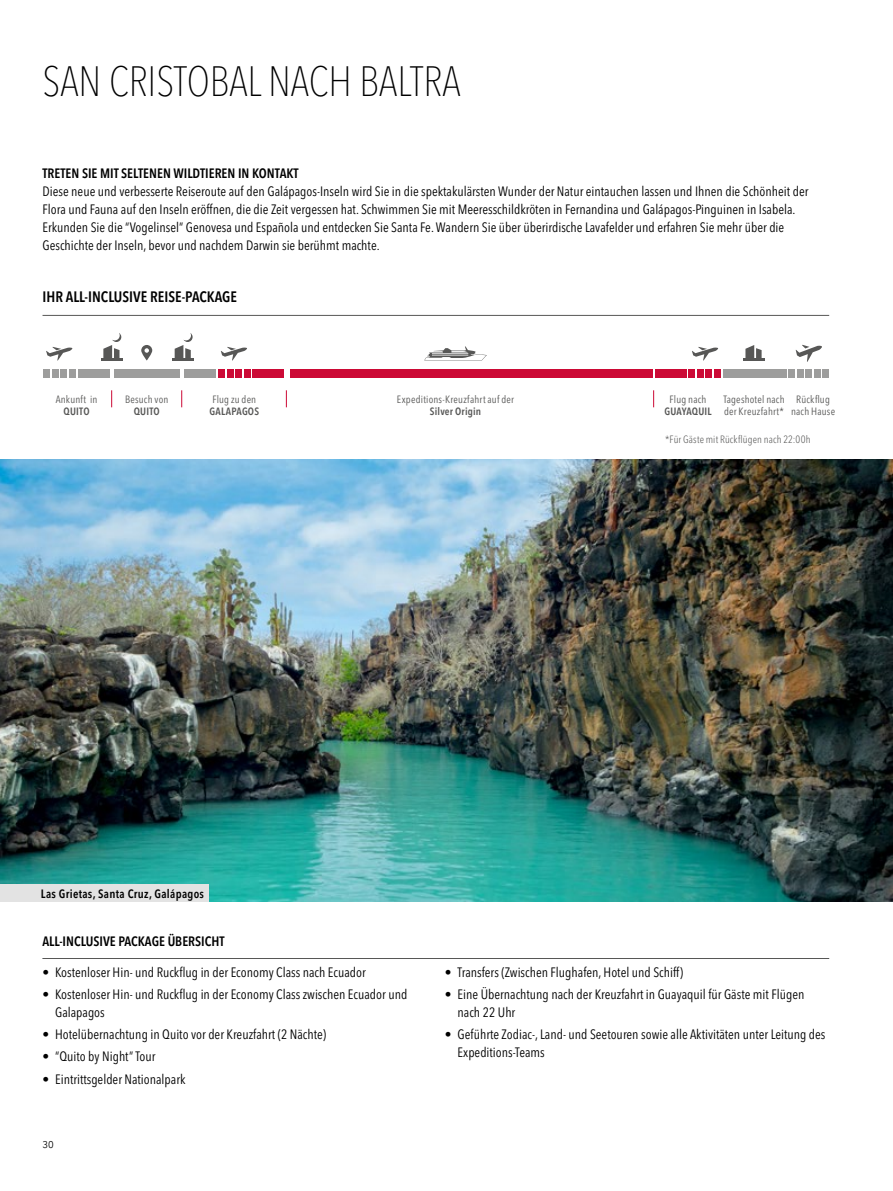
<style>
.page{position:relative;width:893px;height:1191px;background:#fff}
.page>*{position:absolute;margin:0;border:0;box-sizing:border-box;transform-origin:0 0}
.t1{font:100 condensed 42px "Avenir Next LT Pro";color:#000}
.t2{font:600 condensed 15px "Avenir Next LT Pro";color:#000}
.t3{font:condensed 13.5px/18px "Avenir Next LT Pro";color:#000}
.t4{font:600 condensed 13.5px "Avenir Next LT Pro";color:#000}
.t5{font:600 condensed 12px "Avenir Next LT Pro";letter-spacing:.025em;color:#000}
.t6{font:condensed 10.5px/12px "Avenir Next LT Pro";letter-spacing:.02em;color:#575756}
.t7{font:600 condensed 10.5px "Avenir Next LT Pro";letter-spacing:.02em;color:#575756}
.t8{font:300 condensed 10.5px "Avenir Next LT Pro";letter-spacing:.015em;color:#575756}
.t9{font:9.75px "Avenir Next LT Pro";color:#000}
</style>
<div class="page">
<img style="left:0;top:459px;width:893px;height:442px">
<div style="left:0;top:884px;width:208px;height:17px;background:#e3e3e3"></div>
<hr style="left:43px;top:315px;width:786px;height:1px;background:#575756">
<svg style="left:745px;top:345px;width:17px;height:13px"></svg>
<hr style="left:743px;top:358px;width:21px;height:2px;background:#575756">
<svg style="left:796px;top:345px;width:26px;height:17px"></svg>
<hr style="left:42px;top:958px;width:787px;height:1px;background:#575756">
<svg style="left:424px;top:346px;width:63px;height:14px"></svg>
<div style="left:44px;top:369px;width:6px;height:8px;background:#9d9d9c"></div>
<div style="left:244px;top:369px;width:6px;height:8px;background:#cc0935"></div>
<div style="left:689px;top:369px;width:6px;height:8px;background:#cc0935"></div>
<div style="left:52px;top:369px;width:7px;height:8px;background:#9d9d9c"></div>
<div style="left:235px;top:369px;width:7px;height:8px;background:#cc0935"></div>
<div style="left:697px;top:369px;width:7px;height:8px;background:#cc0935"></div>
<div style="left:61px;top:369px;width:6px;height:8px;background:#9d9d9c"></div>
<div style="left:227px;top:369px;width:6px;height:8px;background:#cc0935"></div>
<div style="left:706px;top:369px;width:6px;height:8px;background:#cc0935"></div>
<div style="left:69px;top:369px;width:7px;height:8px;background:#9d9d9c"></div>
<div style="left:218px;top:369px;width:7px;height:8px;background:#cc0935"></div>
<div style="left:714px;top:369px;width:7px;height:8px;background:#cc0935"></div>
<div style="left:78px;top:369px;width:32px;height:8px;background:#9d9d9c"></div>
<div style="left:184px;top:369px;width:32px;height:8px;background:#9d9d9c"></div>
<div style="left:252px;top:369px;width:32px;height:8px;background:#cc0935"></div>
<div style="left:655px;top:369px;width:32px;height:8px;background:#cc0935"></div>
<div style="left:114px;top:369px;width:66px;height:8px;background:#9d9d9c"></div>
<div style="left:290px;top:369px;width:362px;height:8px;background:#cc0935"></div>
<svg style="left:46px;top:347px;width:26px;height:13px"></svg>
<svg style="left:221px;top:347px;width:26px;height:13px"></svg>
<svg style="left:692px;top:347px;width:26px;height:13px"></svg>
<svg style="left:103px;top:333px;width:18px;height:25px"></svg>
<hr style="left:101px;top:358px;width:21px;height:2px;background:#575756">
<svg style="left:175px;top:333px;width:18px;height:25px"></svg>
<hr style="left:173px;top:358px;width:21px;height:2px;background:#575756">
<svg style="left:111px;top:390px;width:1px;height:17px"></svg>
<svg style="left:181px;top:390px;width:1px;height:17px"></svg>
<svg style="left:286px;top:390px;width:1px;height:17px"></svg>
<svg style="left:653px;top:390px;width:1px;height:17px"></svg>
<svg style="left:141px;top:345px;width:11px;height:15px"></svg>
<svg style="left:145px;top:348px;width:4px;height:5px"></svg>
<div style="left:788px;top:369px;width:7px;height:8px;background:#9d9d9c"></div>
<div style="left:797px;top:369px;width:6px;height:8px;background:#9d9d9c"></div>
<div style="left:805px;top:369px;width:7px;height:8px;background:#9d9d9c"></div>
<div style="left:814px;top:369px;width:6px;height:8px;background:#9d9d9c"></div>
<div style="left:823px;top:369px;width:6px;height:8px;background:#9d9d9c"></div>
<div style="left:723px;top:369px;width:63px;height:8px;background:#9d9d9c"></div>
<h1 class="t1" style="left:43px;top:56px;width:420px">SAN CRISTOBAL NACH BALTRA</h1>
<p class="t4" style="left:43px;top:165px;width:258px">TRETEN SIE MIT SELTENEN WILDTIEREN IN KONTAKT</p>
<p class="t3" style="left:43px;top:182px;width:767px">Diese neue und verbesserte Reiseroute auf den Galápagos-Inseln wird Sie in die spektakulärsten Wunder der Natur eintauchen lassen und Ihnen die Schönheit der Flora und Fauna auf den Inseln eröffnen, die die Zeit vergessen hat. Schwimmen Sie mit Meeresschildkröten in Fernandina und Galápagos-Pinguinen in Isabela.<br>Erkunden Sie die “Vogelinsel” Genovesa und Española und entdecken Sie Santa Fe. Wandern Sie über überirdische Lavafelder und erfahren Sie mehr über die Geschichte der Inseln, bevor und nachdem Darwin sie berühmt machte.</p>
<p class="t2" style="left:43px;top:288px;width:196px">IHR ALL-INCLUSIVE REISE-PACKAGE</p>
<p class="t6" style="left:56px;top:393px;width:43px">Ankunft in</p>
<p class="t7" style="left:64px;top:404px;width:28px">QUITO</p>
<p class="t6" style="left:125px;top:393px;width:45px">Besuch von</p>
<p class="t7" style="left:134px;top:404px;width:28px">QUITO</p>
<p class="t6" style="left:212px;top:393px;width:45px">Flug zu den</p>
<p class="t7" style="left:210px;top:404px;width:51px">GALAPAGOS</p>
<p class="t6" style="left:397px;top:393px;width:119px">Expeditions-Kreuzfahrt auf der</p>
<p class="t7" style="left:430px;top:404px;width:53px">Silver Origin</p>
<p class="t6" style="left:670px;top:393px;width:38px">Flug nach</p>
<p class="t7" style="left:664px;top:404px;width:49px">GUAYAQUIL</p>
<p class="t6" style="left:723px;top:393px;width:63px">Tageshotel nach der Kreuzfahrt*</p>
<p class="t6" style="left:791px;top:393px;width:46px;text-align:center">Rückflug nach Hause</p>
<p class="t8" style="left:665px;top:433px;width:147px">*Für Gäste mit Rückflügen nach 22:00h</p>
<p class="t5" style="left:41px;top:886px;width:165px">Las Grietas, Santa Cruz, Galápagos</p>
<p class="t4" style="left:42px;top:933px;width:184px">ALL-INCLUSIVE PACKAGE ÜBERSICHT</p>
<p class="t3" style="left:42px;top:963px;width:325px">• Kostenloser Hin- und Ruckflug in der Economy Class nach Ecuador</p>
<p class="t3" style="left:55px;top:985px;width:354px;text-indent:-13px">• Kostenloser Hin- und Ruckflug in der Economy Class zwischen Ecuador und<br>Galapagos</p>
<p class="t3" style="left:42px;top:1025px;width:285px">• Hotelübernachtung in Quito vor der Kreuzfahrt (2 Nächte)</p>
<p class="t3" style="left:42px;top:1047px;width:115px">• “Quito by Night” Tour</p>
<p class="t3" style="left:42px;top:1070px;width:145px">• Eintrittsgelder Nationalpark</p>
<p class="t9" style="left:43px;top:1139px;width:13px">30</p>
<p class="t3" style="left:445px;top:963px;width:240px">• Transfers (Zwischen Flughafen, Hotel und Schiff)</p>
<p class="t3" style="left:458px;top:985px;width:348px;text-indent:-13px">• Eine Übernachtung nach der Kreuzfahrt in Guayaquil für Gäste mit Flügen nach 22 Uhr</p>
<p class="t3" style="left:458px;top:1025px;width:369px;text-indent:-13px">• Geführte Zodiac-, Land- und Seetouren sowie alle Aktivitäten unter Leitung des<br>Expeditions-Teams</p>
</div>
